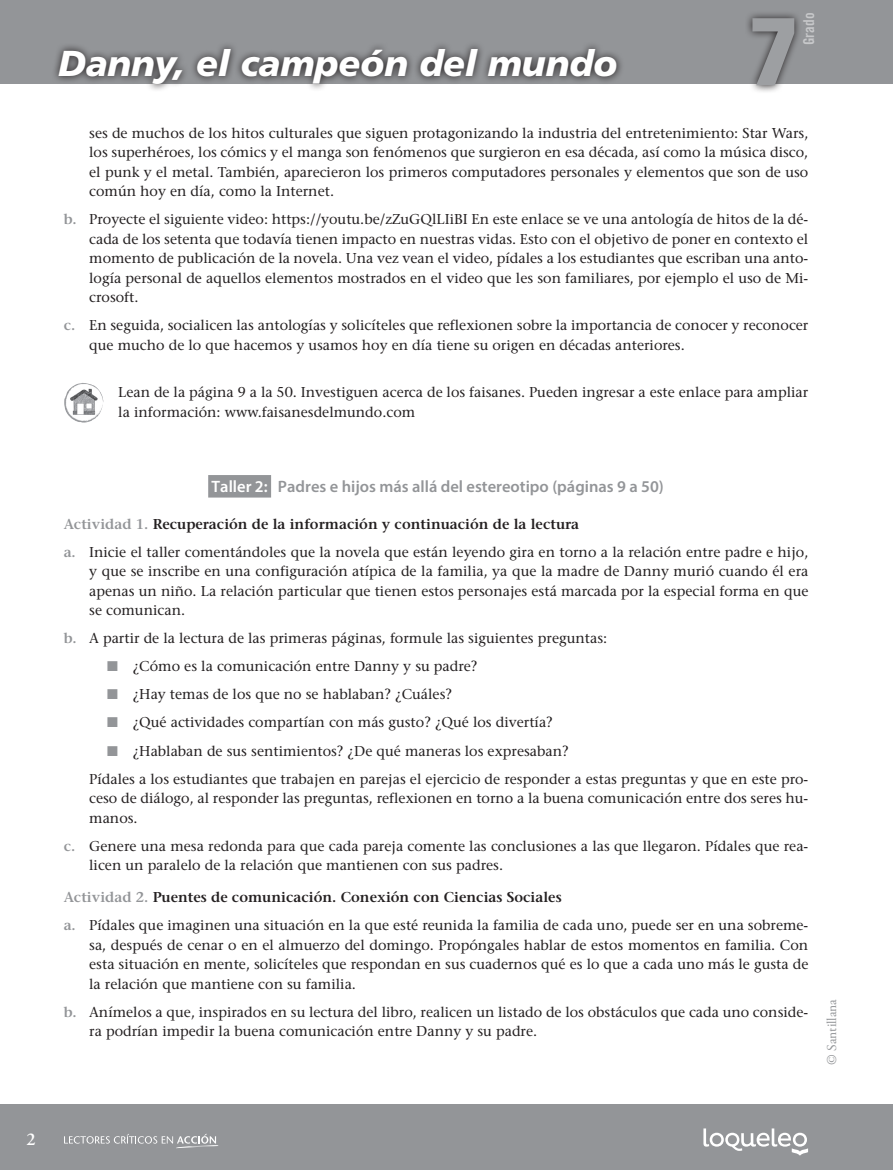
<style>
.page{position:relative;width:893px;height:1170px;background:#fff}
.page>*{position:absolute;margin:0;border:0;box-sizing:border-box;transform-origin:0 0}
.t1{font:900 condensed 96px "Frutiger";color:#9d9fa2}
.Tit_1{font:italic 900 36px "Frutiger LT Std";letter-spacing:-.005em;color:#fff}
.t2{font:600 18px "Adobe Garamond Pro";color:#fff}
.t3{font:600 16.5px "Myriad Pro";color:#939598}
.t4{font:15px "Trade Gothic LT Std Bd Cn 20";color:#c7c8ca}
.Texto_Fondo{font:500 14.25px/19.5px "Stone Serif Std";color:#231f20;text-align:justify}
.Texto_Fondo-2{font:600 14.25px "Stone Serif Std";color:#231f20}
.t5{font:13.5px "Adobe Garamond Pro";color:#939598}
.s1{font-weight:600;color:#939598}
.s2{color:#fff}
.s3{color:#939598}
</style>
<div class="page">
<div style="left:0;top:1104px;width:893px;height:65px;background:#939598"></div>
<div style="left:0;top:0;width:893px;height:83px;background:#939598"></div>
<svg style="left:745px;top:13px;width:57px;height:79px"></svg>
<svg style="left:64px;top:1133px;width:155px;height:15px"></svg>
<svg style="left:703px;top:1128px;width:105px;height:27px"></svg>
<div style="left:208px;top:475px;width:63px;height:22px;background:#939598"></div>
<svg style="left:51px;top:45px;width:573px;height:45px"></svg>
<img style="left:64px;top:383px;width:39px;height:39px">
<p class="Tit_1" style="left:58px;top:42px;width:561px">Danny, el campeón del mundo</p>
<h1 class="t1" style="left:748px;top:-7px;width:51px">7</h1>
<p class="t4" style="left:800px;top:45px;width:34px;rotate:-90deg">Grado</p>
<p class="Texto_Fondo" style="left:89px;top:123px;width:721px">ses de muchos de los hitos culturales que siguen protagonizando la industria del entretenimiento: Star Wars, los superhéroes, los cómics y el manga son fenómenos que surgieron en esa década, así como la música disco, el punk y el metal. También, aparecieron los primeros computadores personales y elementos que son de uso común hoy en día, como la Internet.</p>
<p class="Texto_Fondo" style="left:89px;top:209px;width:721px;text-indent:-26px"><span class="s1">b.</span> Proyecte el siguiente video: https://youtu.be/zZuGQlLIiBI En este enlace se ve una antología de hitos de la dé&shy;cada de los setenta que todavía tienen impacto en nuestras vidas. Esto con el objetivo de poner en contexto el momento de publicación de la novela. Una vez vean el video, pídales a los estudiantes que escriban una anto&shy;logía personal de aquellos elementos mostrados en el video que les son familiares, por ejemplo el uso de Mi&shy;crosoft.</p>
<p class="Texto_Fondo" style="left:89px;top:315px;width:721px;text-indent:-26px"><span class="s1">c.</span> En seguida, socialicen las antologías y solicíteles que reflexionen sobre la importancia de conocer y reconocer que mucho de lo que hacemos y usamos hoy en día tiene su origen en décadas anteriores.</p>
<p class="Texto_Fondo" style="left:118px;top:382px;width:691px">Lean de la página 9 a la 50. Investiguen acerca de los faisanes. Pueden ingresar a este enlace para ampliar la información: www.faisanesdelmundo.com</p>
<p class="t3" style="left:212px;top:476px;width:454px"><span class="s2">Taller 2:</span> Padres e hijos más allá del estereotipo (páginas 9 a 50)</p>
<p class="Texto_Fondo-2" style="left:64px;top:515px;width:517px"><span class="s3">Actividad 1.</span> Recuperación de la información y continuación de la lectura</p>
<p class="Texto_Fondo" style="left:89px;top:542px;width:721px;text-indent:-26px"><span class="s1">a.</span> Inicie el taller comentándoles que la novela que están leyendo gira en torno a la relación entre padre e hijo, y que se inscribe en una configuración atípica de la familia, ya que la madre de Danny murió cuando él era apenas un niño. La relación particular que tienen estos personajes está marcada por la especial forma en que se comunican.</p>
<p class="Texto_Fondo" style="left:64px;top:628px;width:545px"><span class="s1">b.</span> A partir de la lectura de las primeras páginas, formule las siguientes preguntas:</p>
<p class="Texto_Fondo" style="left:107px;top:656px;width:372px"><span class="s3">■</span> ¿Cómo es la comunicación entre Danny y su padre?</p>
<p class="Texto_Fondo" style="left:107px;top:684px;width:346px"><span class="s3">■</span> ¿Hay temas de los que no se hablaban? ¿Cuáles?</p>
<p class="Texto_Fondo" style="left:107px;top:712px;width:447px"><span class="s3">■</span> ¿Qué actividades compartían con más gusto? ¿Qué los divertía?</p>
<p class="Texto_Fondo" style="left:107px;top:740px;width:463px"><span class="s3">■</span> ¿Hablaban de sus sentimientos? ¿De qué maneras los expresaban?</p>
<p class="Texto_Fondo" style="left:89px;top:768px;width:721px">Pídales a los estudiantes que trabajen en parejas el ejercicio de responder a estas preguntas y que en este pro&shy;ceso de diálogo, al responder las preguntas, reflexionen en torno a la buena comunicación entre dos seres hu&shy;manos.</p>
<p class="Texto_Fondo" style="left:89px;top:835px;width:721px;text-indent:-26px"><span class="s1">c.</span> Genere una mesa redonda para que cada pareja comente las conclusiones a las que llegaron. Pídales que rea&shy;licen un paralelo de la relación que mantienen con sus padres.</p>
<p class="Texto_Fondo-2" style="left:64px;top:888px;width:499px"><span class="s3">Actividad 2.</span> Puentes de comunicación. Conexión con Ciencias Sociales</p>
<p class="Texto_Fondo" style="left:89px;top:915px;width:721px;text-indent:-26px"><span class="s1">a.</span> Pídales que imaginen una situación en la que esté reunida la familia de cada uno, puede ser en una sobreme&shy;sa, después de cenar o en el almuerzo del domingo. Propóngales hablar de estos momentos en familia. Con esta situación en mente, solicíteles que respondan en sus cuadernos qué es lo que a cada uno más le gusta de la relación que mantiene con su familia.</p>
<p class="Texto_Fondo" style="left:89px;top:1002px;width:721px;text-indent:-26px"><span class="s1">b.</span> Anímelos a que, inspirados en su lectura del libro, realicen un listado de los obstáculos que cada uno conside&shy;ra podrían impedir la buena comunicación entre Danny y su padre.</p>
<p class="t5" style="left:824px;top:1064px;width:67px;rotate:-90deg">© Santillana</p>
<p class="t2" style="left:26px;top:1128px;width:11px">2</p>
</div>
